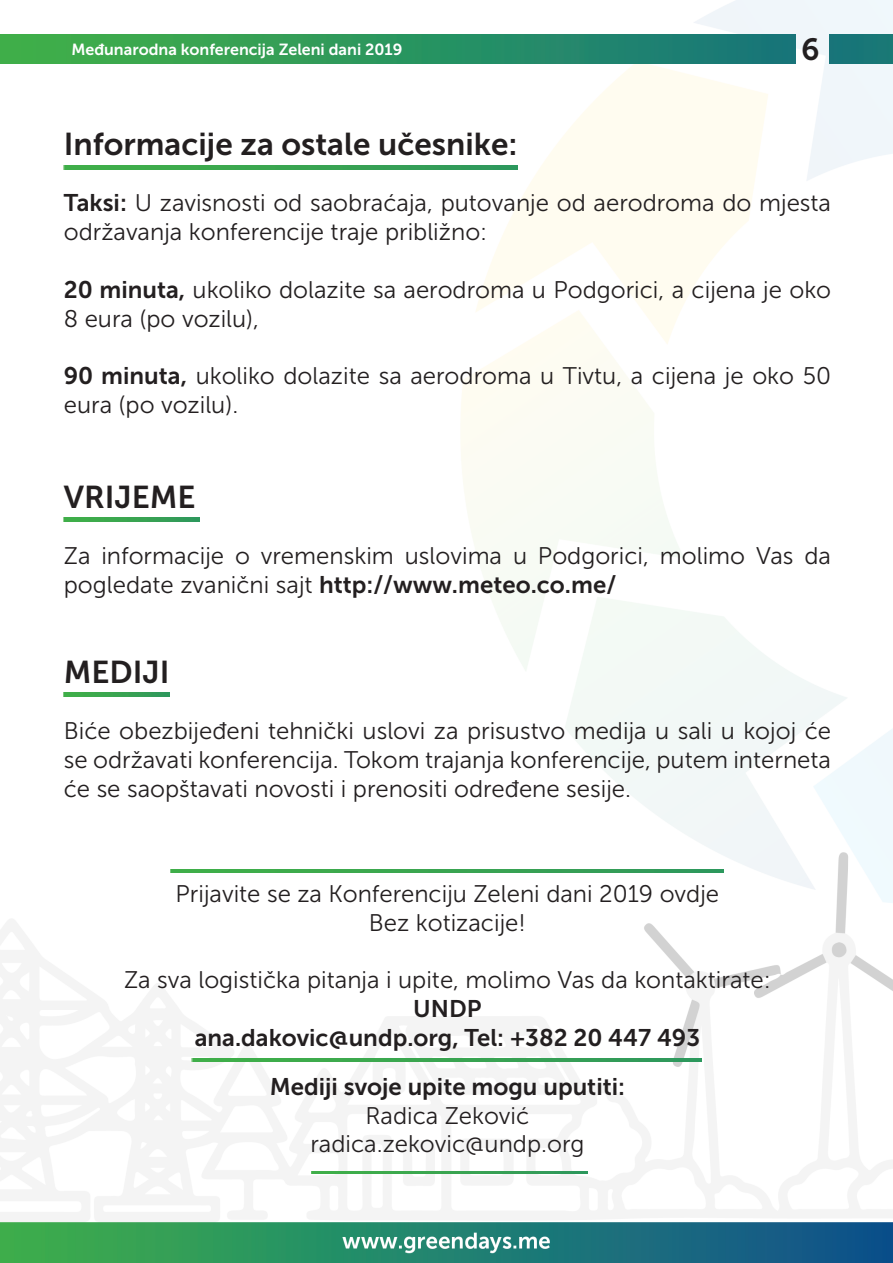
<style>
.page{position:relative;width:893px;height:1263px;background:#fff}
.page>*{position:absolute;margin:0;border:0;box-sizing:border-box;transform-origin:0 0}
.Naslovi{font:31.5px "Museo Sans 700";color:#231f20}
.t1{font:30.6px "Museo Sans 700";color:#231f20}
.Naslovi-2{font:24px/28.8px "Museo Sans 300";color:#231f20}
.Naslovi-3{font:24px "Museo Sans 700";color:#231f20}
.t2{font:16.05px "Museo Sans 700";color:#fff}
.s1{font-family:"Museo Sans 700"}
</style>
<div class="page">
<img style="left:0;top:0;width:893px;height:1263px">
<img style="left:64px;top:165px;width:453px;height:4px">
<img style="left:64px;top:518px;width:135px;height:3px">
<img style="left:64px;top:693px;width:105px;height:4px">
<img style="left:0;top:34px;width:796px;height:30px">
<div style="left:829px;top:34px;width:64px;height:30px;background:#187677"></div>
<img style="left:171px;top:869px;width:552px;height:4px">
<img style="left:192px;top:1059px;width:509px;height:2px">
<img style="left:311px;top:1171px;width:276px;height:3px">
<p class="t2" style="left:71px;top:41px;width:333px">Međunarodna konferencija Zeleni dani 2019</p>
<p class="t1" style="left:801px;top:32px;width:20px">6</p>
<p class="Naslovi" style="left:64px;top:127px;width:455px">Informacije za ostale učesnike:</p>
<p class="Naslovi-2" style="left:64px;top:189px;width:769px"><span class="s1">Taksi:</span> U zavisnosti od saobraćaja, putovanje od aerodroma do mjesta održavanja konferencije traje približno:</p>
<p class="Naslovi-2" style="left:64px;top:275px;width:769px"><span class="s1">20 minuta,</span> ukoliko dolazite sa aerodroma u Podgorici, a cijena je oko<br>8 eura (po vozilu),</p>
<p class="Naslovi-2" style="left:64px;top:362px;width:769px"><span class="s1">90 minuta,</span> ukoliko dolazite sa aerodroma u Tivtu, a cijena je oko 50 eura (po vozilu).</p>
<p class="Naslovi" style="left:64px;top:479px;width:133px">VRIJEME</p>
<p class="Naslovi-2" style="left:64px;top:541px;width:769px">Za informacije o vremenskim uslovima u Podgorici, molimo Vas da pogledate zvanični sajt <span class="s1">http://www.meteo.co.me/</span></p>
<p class="Naslovi" style="left:64px;top:655px;width:107px">MEDIJI</p>
<p class="Naslovi-2" style="left:64px;top:717px;width:769px;text-align:justify">Biće obezbijeđeni tehnički uslovi za prisustvo medija u sali u kojoj će se održavati konferencija. Tokom trajanja konferencije, putem interneta će se saopštavati novosti i prenositi određene sesije.</p>
<p class="Naslovi-2" style="left:176px;top:879px;width:545px">Prijavite se za Konferenciju Zeleni dani 2019 ovdje</p>
<p class="Naslovi-2" style="left:369px;top:908px;width:159px">Bez kotizacije!</p>
<p class="Naslovi-2" style="left:124px;top:966px;width:648px">Za sva logistička pitanja i upite, molimo Vas da kontaktirate:</p>
<p class="Naslovi-3" style="left:413px;top:995px;width:70px">UNDP</p>
<p class="Naslovi-3" style="left:195px;top:1024px;width:507px">ana.dakovic@undp.org, Tel: +382 20 447 493</p>
<p class="Naslovi-3" style="left:270px;top:1073px;width:357px">Mediji svoje upite mogu uputiti:</p>
<p class="Naslovi-2" style="left:365px;top:1101px;width:165px">Radica Zeković</p>
<p class="Naslovi-2" style="left:310px;top:1130px;width:276px">radica.zekovic@undp.org</p>
</div>
